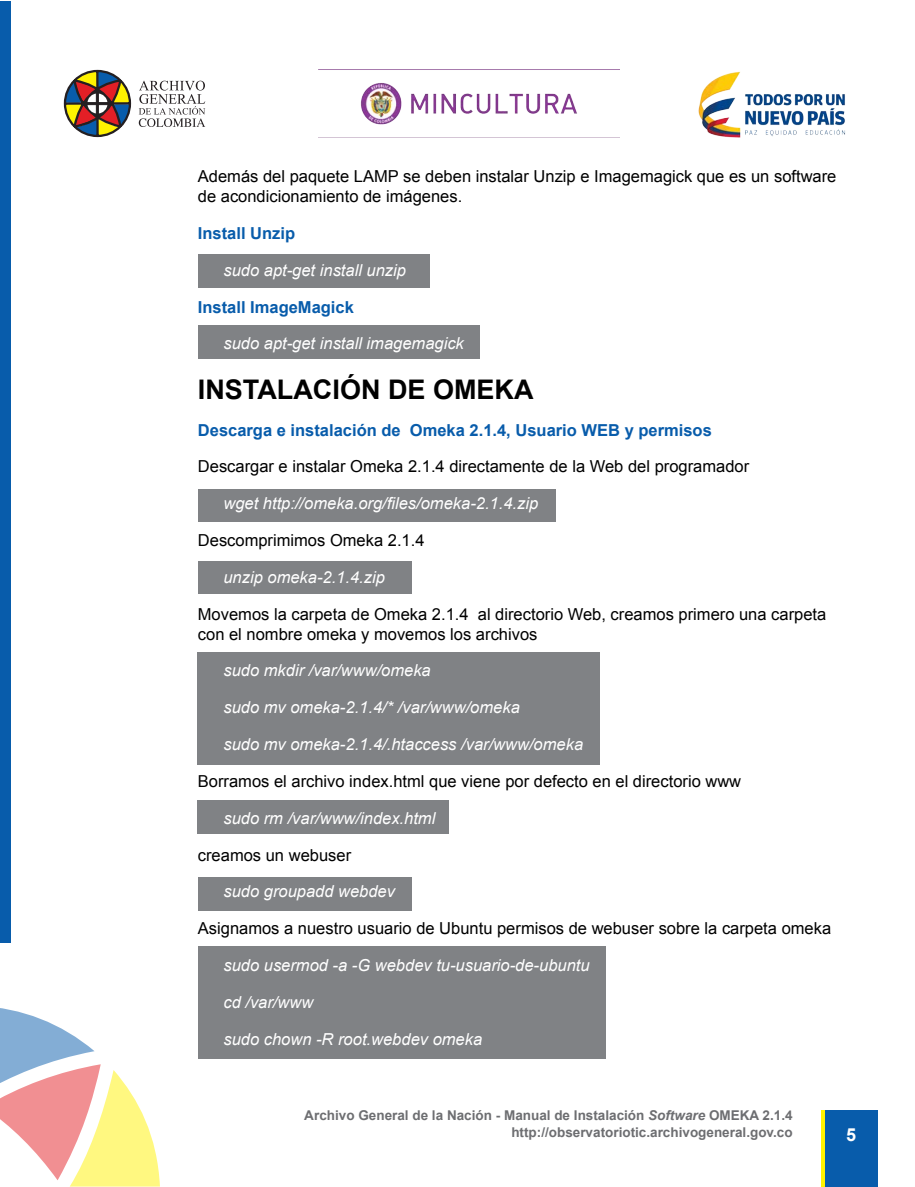
<style>
.page{position:relative;width:915px;height:1187px;background:#fff}
.page>*{position:absolute;margin:0;border:0;box-sizing:border-box;transform-origin:0 0}
.t1{font:700 27px "Arial";color:#000}
.t2{font:700 18px "Arial";color:#fff}
.t3{font:16.5px/19.8px "Arial";color:#000}
.t4{font:italic 16.5px "Arial";color:#fff}
.t5{font:700 16.5px "Arial";color:#085cab}
.t6{font:700 13.5px "Arial";color:#6d6e71}
.s1{font-style:italic}
</style>
<div class="page">
<svg style="left:63px;top:69px;width:69px;height:69px"></svg>
<svg style="left:87px;top:93px;width:20px;height:21px"></svg>
<hr style="left:96px;top:91px;width:2px;height:25px;background:#241f21">
<div style="left:85px;top:102px;width:25px;height:3px;background:#241f21;border:1px solid #241f21"></div>
<svg style="left:139px;top:81px;width:66px;height:46px"></svg>
<img style="left:698px;top:71px;width:147px;height:67px">
<img style="left:360px;top:83px;width:217px;height:42px">
<div style="left:821px;top:1110px;width:14px;height:76px;background:#fff200"></div>
<div style="left:824px;top:1110px;width:52px;height:76px;background:#085cab"></div>
<svg style="left:0;top:1008px;width:160px;height:178px"></svg>
<div style="left:0;top:1px;width:11px;height:942px;background:#085cab"></div>
<div style="left:198px;top:254px;width:231px;height:33px;background:#808285"></div>
<div style="left:198px;top:325px;width:281px;height:34px;background:#808285"></div>
<div style="left:198px;top:799px;width:251px;height:34px;background:#808285"></div>
<div style="left:198px;top:877px;width:213px;height:33px;background:#808285"></div>
<div style="left:198px;top:946px;width:407px;height:113px;background:#808285"></div>
<div style="left:198px;top:489px;width:357px;height:33px;background:#808285"></div>
<div style="left:198px;top:560px;width:213px;height:33px;background:#808285"></div>
<div style="left:198px;top:652px;width:402px;height:112px;background:#808285"></div>
<p class="t3" style="left:198px;top:166px;width:640px">Además del paquete LAMP se deben instalar Unzip e Imagemagick que es un software de acondicionamiento de imágenes.</p>
<p class="t5" style="left:198px;top:224px;width:99px">Install Unzip</p>
<p class="t4" style="left:223px;top:261px;width:184px">sudo apt-get install unzip</p>
<p class="t5" style="left:198px;top:297px;width:157px">Install ImageMagick</p>
<p class="t4" style="left:223px;top:334px;width:242px">sudo apt-get install imagemagick</p>
<h1 class="t1" style="left:198px;top:374px;width:337px">INSTALACIÓN DE OMEKA</h1>
<p class="t5" style="left:198px;top:420px;width:515px">Descarga e instalación de Omeka 2.1.4, Usuario WEB y permisos</p>
<p class="t3" style="left:198px;top:457px;width:552px">Descargar e instalar Omeka 2.1.4 directamente de la Web del programador</p>
<p class="t4" style="left:223px;top:494px;width:316px">wget http://omeka.org/files/omeka-2.1.4.zip</p>
<p class="t3" style="left:198px;top:530px;width:228px">Descomprimimos Omeka 2.1.4</p>
<p class="t4" style="left:223px;top:568px;width:163px">unzip omeka-2.1.4.zip</p>
<p class="t3" style="left:198px;top:604px;width:629px">Movemos la carpeta de Omeka 2.1.4 al directorio Web, creamos primero una carpeta con el nombre omeka y movemos los archivos</p>
<p class="t4" style="left:223px;top:661px;width:209px">sudo mkdir /var/www/omeka</p>
<p class="t4" style="left:223px;top:698px;width:298px">sudo mv omeka-2.1.4/* /var/www/omeka</p>
<p class="t4" style="left:223px;top:735px;width:361px">sudo mv omeka-2.1.4/.htaccess /var/www/omeka</p>
<p class="t3" style="left:198px;top:771px;width:544px">Borramos el archivo index.html que viene por defecto en el directorio www</p>
<p class="t4" style="left:223px;top:808px;width:213px">sudo rm /var/www/index.html</p>
<p class="t3" style="left:198px;top:844px;width:155px">creamos un webuser</p>
<p class="t4" style="left:223px;top:882px;width:173px">sudo groupadd webdev</p>
<p class="t3" style="left:198px;top:918px;width:634px">Asignamos a nuestro usuario de Ubuntu permisos de webuser sobre la carpeta omeka</p>
<p class="t4" style="left:223px;top:956px;width:367px">sudo usermod -a -G webdev tu-usuario-de-ubuntu</p>
<p class="t4" style="left:223px;top:992px;width:91px">cd /var/www</p>
<p class="t4" style="left:223px;top:1029px;width:260px">sudo chown -R root.webdev omeka</p>
<p class="t6" style="left:304px;top:1107px;width:489px">Archivo General de la Nación - Manual de Instalación <span class="s1">Software</span> OMEKA 2.1.4</p>
<p class="t6" style="left:511px;top:1125px;width:283px">http://observatoriotic.archivogeneral.gov.co</p>
<p class="t2" style="left:845px;top:1124px;width:12px">5</p>
</div>
